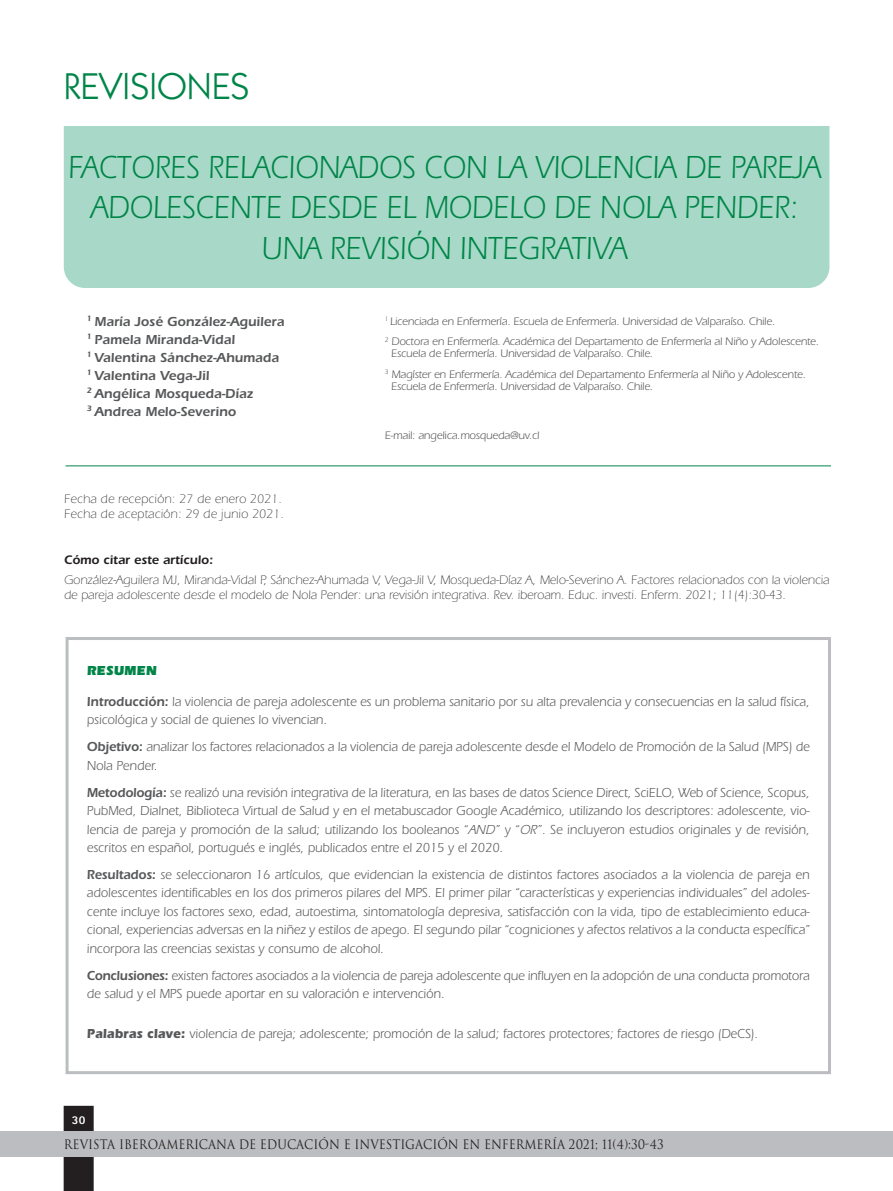
<style>
.page{position:relative;width:893px;height:1191px;background:#fff}
.page>*{position:absolute;margin:0;border:0;box-sizing:border-box;transform-origin:0 0}
.t1{font:37.5px "Itc Kabel";color:#008548}
.t2{font:33px/40.5px "Itc Eras";color:#008548;text-align:center;scale:.9 1}
.t3{font:13.5px/18.5px "Itc Eras";color:#57585a;scale:.95 1}
.t4{font:600 13.5px/18px "Itc Eras";color:#57585a}
.t5{font:900 13.5px "Itc Eras";color:#008548;scale:.95 1}
.t6{font:300 12.75px/15.3px "Itc Eras";color:#231f20}
.t7{font:12.75px "Trajan";color:#231f20;scale:.9 1}
.t8{font:600 12.75px "Itc Eras";color:#231f20}
.t9{font:800 12px "Rotis Sans Serif Std";color:#fff}
.t10{font:11.25px/20.7px "Itc Eras";letter-spacing:-.015em;color:#57585a}
.s1{font-weight:600}
.s2{font-style:italic}
.s3{font-weight:700}
</style>
<div class="page">
<div style="left:64px;top:1106px;width:30px;height:85px;background:#231f20"></div>
<div style="left:0;top:1131px;width:893px;height:25px;background:#bcbdc0"></div>
<div style="left:64px;top:106px;width:765px;height:182px;background:#a8d9c8;border-radius:21px"></div>
<div style="left:64px;top:99px;width:774px;height:27px;background:#fff"></div>
<div style="left:66px;top:637px;width:765px;height:437px;border:3px solid #bcbdc0"></div>
<hr style="left:66px;top:465px;width:765px;height:1px;background:#008548">
<h1 class="t1" style="left:64px;top:73px;width:187px">REVISIONES</h1>
<h2 class="t2" style="left:68px;top:150px;width:838px">FACTORES RELACIONADOS CON LA VIOLENCIA DE PAREJA<br>ADOLESCENTE DESDE EL MODELO DE NOLA PENDER:<br>UNA REVISIÓN INTEGRATIVA</h2>
<p class="t4" style="left:87px;top:314px;width:199px"><sup>1</sup> María José González-Aguilera<br><sup>1</sup> Pamela Miranda-Vidal<br><sup>1</sup> Valentina Sánchez-Ahumada<br><sup>1</sup> Valentina Vega-Jil<br><sup>2</sup> Angélica Mosqueda-Díaz<br><sup>3</sup> Andrea Melo-Severino</p>
<p class="t10" style="left:385px;top:312px;width:436px"><sup>1</sup> Licenciada en Enfermería. Escuela de Enfermería. Universidad de Valparaíso. Chile.<br><sup>2</sup> Doctora en Enfermería. Académica del Departamento de Enfermería al Niño y Adolescente.</p>
<p class="t10" style="left:385px;top:345px;width:423px;text-indent:7px">Escuela de Enfermería. Universidad de Valparaíso. Chile.<br><sup>3</sup> Magíster en Enfermería. Académica del Departamento Enfermería al Niño y Adolescente.</p>
<p class="t10" style="left:391px;top:377px;width:263px">Escuela de Enfermería. Universidad de Valparaíso. Chile.</p>
<p class="t10" style="left:385px;top:426px;width:156px">E-mail: angelica.mosqueda@uv.cl</p>
<p class="t6" style="left:64px;top:493px;width:221px">Fecha de recepción: 27 de enero 2021.<br>Fecha de aceptación: 29 de junio 2021.</p>
<p class="t8" style="left:64px;top:555px;width:151px">Cómo citar este artículo:</p>
<p class="t6" style="left:64px;top:573px;width:767px">González-Aguilera MJ, Miranda-Vidal P, Sánchez-Ahumada V, Vega-Jil V, Mosqueda-Díaz A, Melo-Severino A. Factores relacionados con la violencia de pareja adolescente desde el modelo de Nola Pender: una revisión integrativa. Rev. iberoam. Educ. investi. Enferm. 2021; 11(4):30-43.</p>
<p class="t5" style="left:87px;top:665px;width:75px">RESUMEN</p>
<p class="t3" style="left:87px;top:694px;width:762px"><span class="s1">Introducción:</span> la violencia de pareja adolescente es un problema sanitario por su alta prevalencia y consecuencias en la salud física, psicológica y social de quienes lo vivencian.</p>
<p class="t3" style="left:87px;top:739px;width:762px"><span class="s1">Objetivo:</span> analizar los factores relacionados a la violencia de pareja adolescente desde el Modelo de Promoción de la Salud (MPS) de<br>Nola Pender.</p>
<p class="t3" style="left:87px;top:784px;width:763px;text-align:justify"><span class="s1">Metodología:</span> se realizó una revisión integrativa de la literatura, en las bases de datos Science Direct, SciELO, Web of Science, Scopus, PubMed, Dialnet, Biblioteca Virtual de Salud y en el metabuscador Google Académico, utilizando los descriptores: adolescente, vio&shy;lencia de pareja y promoción de la salud; utilizando los booleanos “<span class="s2">AND</span>” y “<span class="s2">OR</span>”. Se incluyeron estudios originales y de revisión, escritos en español, portugués e inglés, publicados entre el 2015 y el 2020.</p>
<p class="t3" style="left:87px;top:867px;width:763px;text-align:justify"><span class="s1">Resultados:</span> se seleccionaron 16 artículos, que evidencian la existencia de distintos factores asociados a la violencia de pareja en adolescentes identificables en los dos primeros pilares del MPS. El primer pilar “características y experiencias individuales” del adoles&shy;cente incluye los factores sexo, edad, autoestima, sintomatología depresiva, satisfacción con la vida, tipo de establecimiento educa&shy;cional, experiencias adversas en la niñez y estilos de apego. El segundo pilar “cogniciones y afectos relativos a la conducta específica” incorpora las creencias sexistas y consumo de alcohol.</p>
<p class="t3" style="left:87px;top:967px;width:762px"><span class="s1">Conclusiones:</span> existen factores asociados a la violencia de pareja adolescente que influyen en la adopción de una conducta promotora de salud y el MPS puede aportar en su valoración e intervención.</p>
<p class="t3" style="left:87px;top:1025px;width:708px"><span class="s3">Palabras clave:</span> violencia de pareja; adolescente; promoción de la salud; factores protectores; factores de riesgo (DeCS).</p>
<p class="t9" style="left:72px;top:1113px;width:15px">30</p>
<p class="t7" style="left:64px;top:1137px;width:668px">REVISTA IBEROAMERICANA DE EDUCACIÓN E INVESTIGACIÓN EN ENFERMERÍA 2021; 11(4):30-43</p>
</div>
